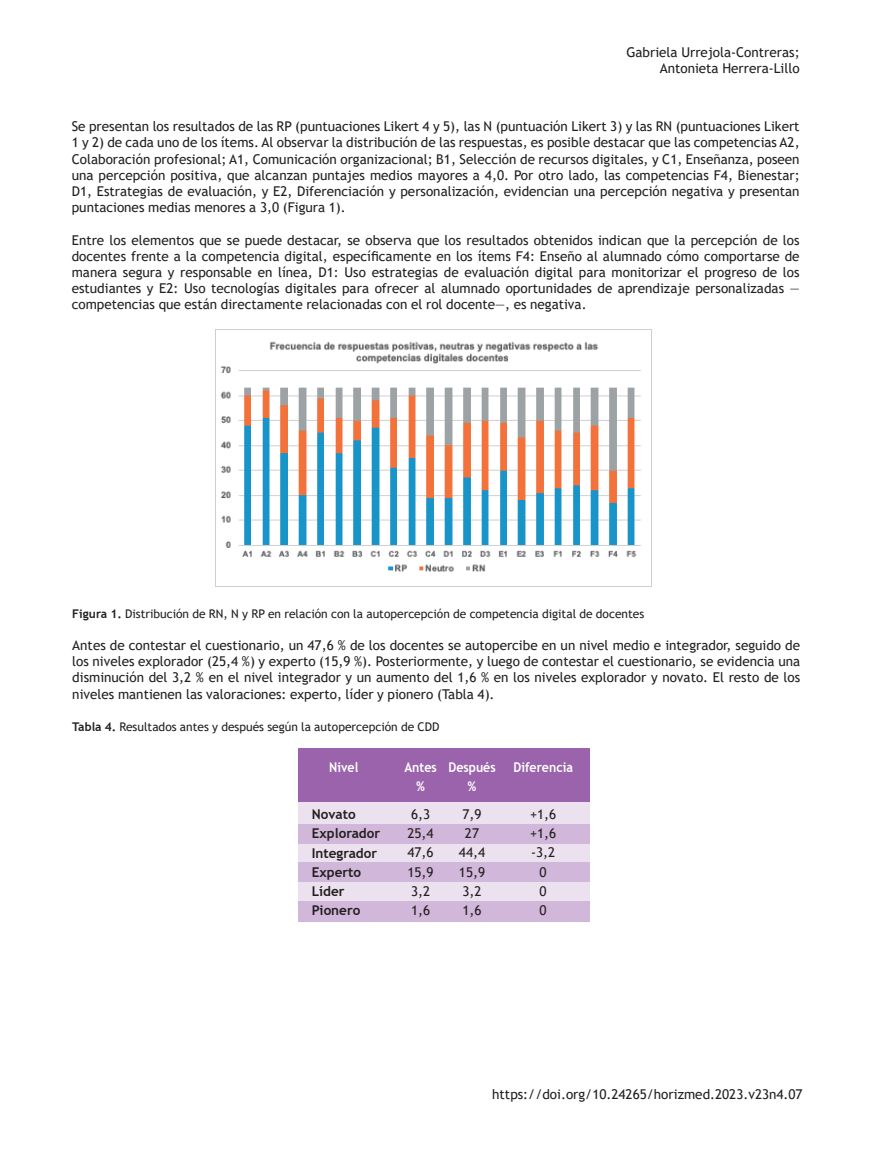
<style>
.page{position:relative;width:872px;height:1149px;background:#fff}
.page>*{position:absolute;margin:0;border:0;box-sizing:border-box;transform-origin:0 0}
.TEXTO_PRINCIPAL_HORI{font:13.5px/19.2px "Trebuchet MS";color:#231f20;text-align:justify}
.ENCABEZADO_AUTOR{font:13.5px/16.2px "Trebuchet MS";color:#231f20;text-align:right}
.t1{font:700 13.5px/19.2px "Trebuchet MS";color:#231f20}
.t2{font:700 13.5px/19.2px "Trebuchet MS";color:#fff;text-align:center;scale:.91 1}
.LEYENDAS_cuadros{font:12px "Trebuchet MS";color:#231f20}
.s1{font-weight:700}
</style>
<div class="page">
<div style="left:299px;top:748px;width:290px;height:173px;background:#ece1ef"></div>
<div style="left:299px;top:862px;width:290px;height:19px;background:#d1b7d9"></div>
<div style="left:299px;top:824px;width:290px;height:19px;background:#d1b7d9"></div>
<div style="left:299px;top:900px;width:290px;height:21px;background:#d1b7d9"></div>
<div style="left:299px;top:748px;width:290px;height:53px;background:#9b63ac"></div>
<img style="left:216px;top:329px;width:436px;height:257px">
<div style="left:508px;top:357px;width:7px;height:7px;background:#fff"></div>
<p class="ENCABEZADO_AUTOR" style="left:626px;top:44px;width:175px">Gabriela Urrejola-Contreras;<br>Antonieta Herrera-Lillo</p>
<p class="TEXTO_PRINCIPAL_HORI" style="left:72px;top:118px;width:729px;line-height:16.2px">Se presentan los resultados de las RP (puntuaciones Likert 4 y 5), las N (puntuación Likert 3) y las RN (puntuaciones Likert 1 y 2) de cada uno de los ítems. Al observar la distribución de las respuestas, es posible destacar que las competencias A2, Colaboración profesional; A1, Comunicación organizacional; B1, Selección de recursos digitales, y C1, Enseñanza, poseen una percepción positiva, que alcanzan puntajes medios mayores a 4,0. Por otro lado, las competencias F4, Bienestar; D1, Estrategias de evaluación, y E2, Diferenciación y personalización, evidencian una percepción negativa y presentan puntaciones medias menores a 3,0 (Figura 1).</p>
<p class="TEXTO_PRINCIPAL_HORI" style="left:72px;top:231px;width:729px;line-height:16.2px">Entre los elementos que se puede destacar, se observa que los resultados obtenidos indican que la percepción de los docentes frente a la competencia digital, específicamente en los ítems F4: Enseño al alumnado cómo comportarse de manera segura y responsable en línea, D1: Uso estrategias de evaluación digital para monitorizar el progreso de los estudiantes y E2: Uso tecnologías digitales para ofrecer al alumnado oportunidades de aprendizaje personalizadas ― competencias que están directamente relacionadas con el rol docente―, es negativa.</p>
<p class="LEYENDAS_cuadros" style="left:72px;top:605px;width:573px"><span class="s1">Figura 1.</span> Distribución de RN, N y RP en relación con la autopercepción de competencia digital de docentes</p>
<p class="TEXTO_PRINCIPAL_HORI" style="left:72px;top:636px;width:729px;line-height:16.2px">Antes de contestar el cuestionario, un 47,6 % de los docentes se autopercibe en un nivel medio e integrador, seguido de los niveles explorador (25,4 %) y experto (15,9 %). Posteriormente, y luego de contestar el cuestionario, se evidencia una disminución del 3,2 % en el nivel integrador y un aumento del 1,6 % en los niveles explorador y novato. El resto de los niveles mantienen las valoraciones: experto, líder y pionero (Tabla 4).</p>
<p class="LEYENDAS_cuadros" style="left:72px;top:719px;width:368px"><span class="s1">Tabla 4.</span> Resultados antes y después según la autopercepción de CDD</p>
<p class="t2" style="left:329px;top:757px;width:34px">Nivel</p>
<p class="t2" style="left:513px;top:757px;width:67px">Diferencia</p>
<p class="t2" style="left:404px;top:757px;width:37px">Antes %</p>
<p class="t2" style="left:448px;top:757px;width:53px">Después %</p>
<p class="t1" style="left:312px;top:804px;width:70px">Novato<br>Explorador<br>Integrador<br>Experto<br>Líder<br>Pionero</p>
<p class="TEXTO_PRINCIPAL_HORI" style="left:407px;top:804px;width:28px;text-align:left">6,3<br>25,4<br>47,6<br>15,9<br>3,2<br>1,6</p>
<p class="TEXTO_PRINCIPAL_HORI" style="left:459px;top:804px;width:28px;text-align:center">7,9<br>27<br>44,4<br>15,9<br>3,2<br>1,6</p>
<p class="TEXTO_PRINCIPAL_HORI" style="left:530px;top:804px;width:28px;text-align:center">+1,6 +1,6 -3,2<br>0<br>0<br>0</p>
<p class="TEXTO_PRINCIPAL_HORI" style="left:492px;top:1084px;width:312px">https://doi.org/10.24265/horizmed.2023.v23n4.07</p>
</div>
